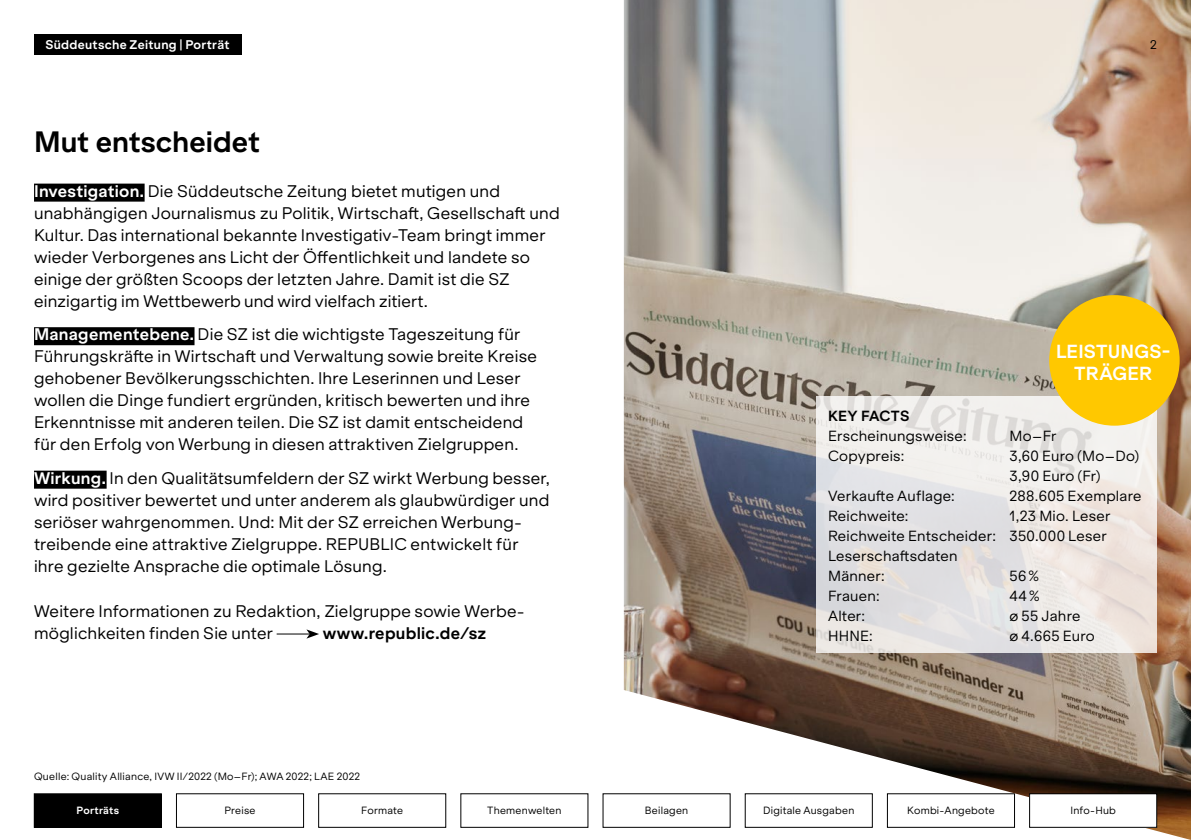
<style>
.page{position:relative;width:1191px;height:840px;background:#fff}
.page>*{position:absolute;margin:0;border:0;box-sizing:border-box;transform-origin:0 0}
.t1{font:700 28px "Klarheit Grotesk";color:#000}
.t2{font:700 18px/21.6px "Klarheit Grotesk";letter-spacing:.01em;color:#fff;text-align:center}
.t3{font:16px/22px "Klarheit Grotesk";letter-spacing:.015em;color:#000}
.t4{font:700 16px "Klarheit Grotesk";letter-spacing:.015em;color:#000}
.t5{font:14px/20px "Klarheit Grotesk";letter-spacing:.02em;color:#000}
.t6{font:700 14px "Klarheit Grotesk";letter-spacing:.015em;color:#000}
.t7{font:700 12px "Klarheit Grotesk";letter-spacing:.025em;color:#fff}
.t8{font:12px "Klarheit Grotesk";color:#000}
.t9{font:10px "Klarheit Grotesk";letter-spacing:.02em;color:#000}
.t10{font:700 10px "Klarheit Grotesk";letter-spacing:.02em;color:#fff}
.s1{font-weight:700;color:#fff}
</style>
<div class="page">
<img style="left:624px;top:0;width:567px;height:839px">
<div style="left:34px;top:793px;width:127px;height:33px;background:#000"></div>
<div style="left:34px;top:793px;width:128px;height:34px;border:1px solid #000"></div>
<div style="left:34px;top:34px;width:207px;height:20px;background:#000"></div>
<div style="left:1029px;top:793px;width:127px;height:33px;background:#fff"></div>
<div style="left:1029px;top:793px;width:128px;height:34px;border:1px solid #000"></div>
<div style="left:35px;top:184px;width:109px;height:16px;background:#000"></div>
<div style="left:34px;top:183px;width:111px;height:18px;border:2px solid #000"></div>
<div style="left:35px;top:328px;width:158px;height:16px;background:#000"></div>
<div style="left:34px;top:327px;width:160px;height:18px;border:2px solid #000"></div>
<div style="left:35px;top:471px;width:71px;height:16px;background:#000"></div>
<div style="left:34px;top:470px;width:73px;height:18px;border:2px solid #000"></div>
<hr style="left:277px;top:633px;width:33px;height:1px;background:#000">
<svg style="left:306px;top:629px;width:13px;height:9px"></svg>
<svg style="left:816px;top:396px;width:341px;height:256px;background:#e9e5e4"></svg>
<div style="left:1049px;top:295px;width:130px;height:130px;background:#ffc800;border-radius:50%"></div>
<p class="t7" style="left:45px;top:34px;width:186px">Süddeutsche Zeitung | Porträt</p>
<p class="t8" style="left:1150px;top:34px;width:8px">2</p>
<h1 class="t1" style="left:34px;top:118px;width:228px">Mut entscheidet</h1>
<p class="t3" style="left:34px;top:178px;width:527px"><span class="s1">Investigation.</span> Die Süddeutsche Zeitung bietet mutigen und unabhängigen Journalismus zu Politik, Wirtschaft, Gesellschaft und Kultur. Das international bekannte Investigativ-Team bringt immer wieder Verborgenes ans Licht der Öffentlichkeit und landete so einige der größten Scoops der letzten Jahre. Damit ist die SZ einzigartig im Wettbewerb und wird vielfach zitiert.</p>
<p class="t3" style="left:34px;top:321px;width:504px"><span class="s1">Managementebene.</span> Die SZ ist die wichtigste Tageszeitung für Führungskräfte in Wirtschaft und Verwaltung sowie breite Kreise gehobener Bevölkerungsschichten. Ihre Leserinnen und Leser wollen die Dinge fundiert ergründen, kritisch bewerten und ihre Erkenntnisse mit anderen teilen. Die SZ ist damit entscheidend für den Erfolg von Werbung in diesen attraktiven Zielgruppen.</p>
<p class="t3" style="left:34px;top:465px;width:517px"><span class="s1">Wirkung.</span> In den Qualitätsumfeldern der SZ wirkt Werbung besser, wird positiver bewertet und unter anderem als glaubwürdiger und seriöser wahrgenommen. Und: Mit der SZ erreichen Werbung&shy;treibende eine attraktive Zielgruppe. REPUBLIC entwickelt für ihre gezielte Ansprache die optimale Lösung.</p>
<p class="t3" style="left:34px;top:597px;width:490px">Weitere Informationen zu Redaktion, Zielgruppe sowie Werbe&shy;möglichkeiten finden Sie unter</p>
<p class="t4" style="left:323px;top:619px;width:165px">www.republic.de/sz</p>
<p class="t9" style="left:34px;top:768px;width:328px">Quelle: Quality Alliance, IVW II/2022 (Mo–Fr); AWA 2022; LAE 2022</p>
<p class="t2" style="left:1056px;top:339px;width:116px">LEISTUNGS-<br>TRÄGER</p>
<p class="t6" style="left:828px;top:404px;width:83px">KEY FACTS</p>
<p class="t5" style="left:828px;top:424px;width:140px">Erscheinungsweise:</p>
<p class="t5" style="left:1009px;top:424px;width:49px">Mo–Fr</p>
<p class="t5" style="left:828px;top:444px;width:78px">Copypreis:</p>
<p class="t5" style="left:1009px;top:444px;width:131px">3,60 Euro (Mo–Do)<br>3,90 Euro (Fr)</p>
<p class="t5" style="left:828px;top:484px;width:128px">Verkaufte Auflage:</p>
<p class="t5" style="left:1009px;top:484px;width:134px">288.605 Exemplare</p>
<p class="t5" style="left:828px;top:504px;width:82px">Reichweite:</p>
<p class="t5" style="left:828px;top:504px;width:284px;text-indent:181px">1,23 Mio. Leser<br>Reichweite Entscheider: 350.000 Leser<br>Leserschaftsdaten<br>Männer:</p>
<p class="t5" style="left:1009px;top:564px;width:31px">56 %</p>
<p class="t5" style="left:828px;top:584px;width:53px">Frauen:</p>
<p class="t5" style="left:1009px;top:584px;width:32px">44 %</p>
<p class="t5" style="left:828px;top:604px;width:39px">Alter:</p>
<p class="t5" style="left:1009px;top:604px;width:72px">ø 55 Jahre</p>
<p class="t5" style="left:828px;top:624px;width:46px">HHNE:</p>
<p class="t5" style="left:1009px;top:624px;width:87px">ø 4.665 Euro</p>
<p class="t10" style="left:77px;top:801px;width:44px">Porträts</p>
<p class="t9" style="left:224px;top:801px;width:33px">Preise</p>
<p class="t9" style="left:361px;top:801px;width:43px">Formate</p>
<p class="t9" style="left:487px;top:801px;width:76px">Themenwelten</p>
<p class="t9" style="left:645px;top:801px;width:45px">Beilagen</p>
<p class="t9" style="left:763px;top:801px;width:93px">Digitale Ausgaben</p>
<p class="t9" style="left:907px;top:801px;width:89px">Kombi-Angebote</p>
<p class="t9" style="left:1070px;top:801px;width:47px">Info-Hub</p>
</div>
